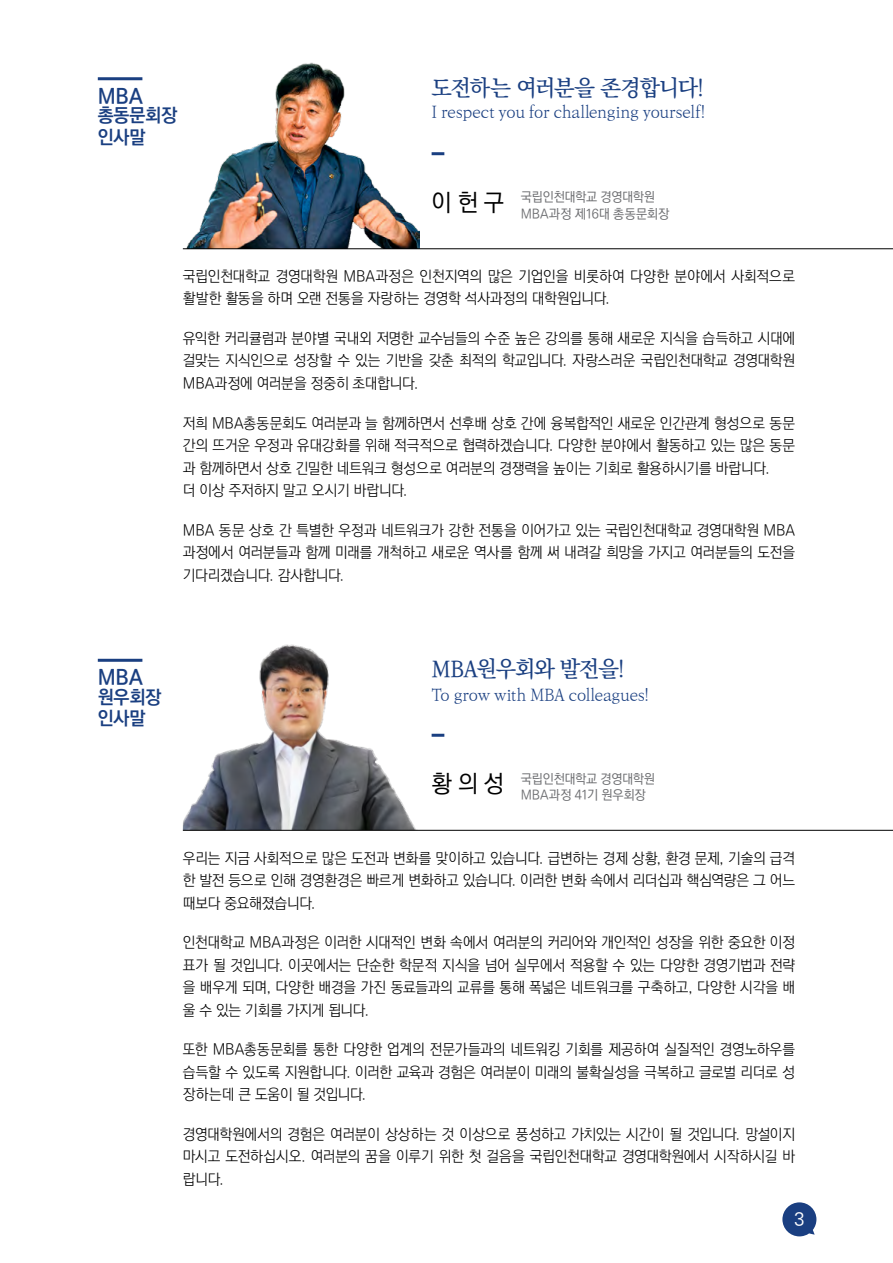
<style>
.page{position:relative;width:893px;height:1263px;background:#fff}
.page>*{position:absolute;margin:0;border:0;box-sizing:border-box;transform-origin:0 0}
.t1{font:22.5px "Ko Pub World Batang PM";letter-spacing:-.05em;color:#1a3f81}
.t2{font:21px "Ko Pub World Dotum PB";letter-spacing:-.01em;color:#1a3f81}
.t3{font:18.75px/21.9px "Ko Pub World Dotum PB";letter-spacing:-.01em;color:#1a3f81}
.t4{font:18px "Ko Pub World Dotum PM";color:#fff}
.t5{font:16.5px "Ko Pub World Batang PL";letter-spacing:-.025em;color:#1a3f81}
.t6{font:15px/22.5px "Ko Pub World Dotum PL";letter-spacing:-.01em;color:#000;text-align:justify}
.t7{font:13.2px/16.5px "Ko Pub World Dotum PM";letter-spacing:-.02em;color:#6d6e71}
.s1{font-size:24px;color:#000}
</style>
<div class="page">
<hr style="left:98px;top:77px;width:44px;height:3px;background:#1a3f81">
<hr style="left:98px;top:659px;width:44px;height:3px;background:#1a3f81">
<img style="left:186px;top:63px;width:233px;height:185px">
<img style="left:183px;top:644px;width:236px;height:186px">
<hr style="left:183px;top:248px;width:710px;height:1px;background:#000">
<hr style="left:183px;top:830px;width:710px;height:1px;background:#000">
<svg style="left:432px;top:152px;width:12px;height:3px"></svg>
<svg style="left:432px;top:734px;width:12px;height:3px"></svg>
<svg style="left:782px;top:1202px;width:34px;height:34px"></svg>
<h2 class="t2" style="left:98px;top:81px;width:46px">MBA</h2>
<p class="t3" style="left:98px;top:105px;width:81px">총동문회장 인사말</p>
<h1 class="t1" style="left:432px;top:71px;width:274px">도전하는 여러분을 존경합니다!</h1>
<p class="t5" style="left:432px;top:100px;width:275px">I respect you for challenging yourself!</p>
<p class="t7" style="left:521px;top:189px;width:150px;text-indent:-89px"><span class="s1">이 헌 구</span> 국립인천대학교 경영대학원<br>MBA과정 제16대 총동문회장</p>
<p class="t6" style="left:183px;top:265px;width:614px">국립인천대학교 경영대학원 MBA과정은 인천지역의 많은 기업인을 비롯하여 다양한 분야에서 사회적으로 활발한 활동을 하며 오랜 전통을 자랑하는 경영학 석사과정의 대학원입니다.</p>
<p class="t6" style="left:183px;top:327px;width:614px">유익한 커리큘럼과 분야별 국내외 저명한 교수님들의 수준 높은 강의를 통해 새로운 지식을 습득하고 시대에 걸맞는 지식인으로 성장할 수 있는 기반을 갖춘 최적의 학교입니다. 자랑스러운 국립인천대학교 경영대학원 MBA과정에 여러분을 정중히 초대합니다.</p>
<p class="t6" style="left:183px;top:412px;width:614px;text-align:left">저희 MBA총동문회도 여러분과 늘 함께하면서 선후배 상호 간에 융복합적인 새로운 인간관계 형성으로 동문 간의 뜨거운 우정과 유대강화를 위해 적극적으로 협력하겠습니다. 다양한 분야에서 활동하고 있는 많은 동문 과 함께하면서 상호 긴밀한 네트워크 형성으로 여러분의 경쟁력을 높이는 기회로 활용하시기를 바랍니다.<br>더 이상 주저하지 말고 오시기 바랍니다.</p>
<p class="t6" style="left:183px;top:519px;width:614px">MBA 동문 상호 간 특별한 우정과 네트워크가 강한 전통을 이어가고 있는 국립인천대학교 경영대학원 MBA 과정에서 여러분들과 함께 미래를 개척하고 새로운 역사를 함께 써 내려갈 희망을 가지고 여러분들의 도전을 기다리겠습니다. 감사합니다.</p>
<h2 class="t2" style="left:98px;top:663px;width:46px">MBA</h2>
<p class="t3" style="left:98px;top:687px;width:65px">원우회장 인사말</p>
<h1 class="t1" style="left:432px;top:652px;width:195px">MBA원우회와 발전을!</h1>
<p class="t5" style="left:432px;top:682px;width:219px">To grow with MBA colleagues!</p>
<p class="t7" style="left:521px;top:771px;width:136px;text-indent:-89px"><span class="s1">황 의 성</span> 국립인천대학교 경영대학원<br>MBA과정 41기 원우회장</p>
<p class="t6" style="left:183px;top:847px;width:614px">우리는 지금 사회적으로 많은 도전과 변화를 맞이하고 있습니다. 급변하는 경제 상황, 환경 문제, 기술의 급격 한 발전 등으로 인해 경영환경은 빠르게 변화하고 있습니다. 이러한 변화 속에서 리더십과 핵심역량은 그 어느 때보다 중요해졌습니다.</p>
<p class="t6" style="left:183px;top:931px;width:614px">인천대학교 MBA과정은 이러한 시대적인 변화 속에서 여러분의 커리어와 개인적인 성장을 위한 중요한 이정 표가 될 것입니다. 이곳에서는 단순한 학문적 지식을 넘어 실무에서 적용할 수 있는 다양한 경영기법과 전략 을 배우게 되며, 다양한 배경을 가진 동료들과의 교류를 통해 폭넓은 네트워크를 구축하고, 다양한 시각을 배 울 수 있는 기회를 가지게 됩니다.</p>
<p class="t6" style="left:183px;top:1038px;width:614px">또한 MBA총동문회를 통한 다양한 업계의 전문가들과의 네트워킹 기회를 제공하여 실질적인 경영노하우를 습득할 수 있도록 지원합니다. 이러한 교육과 경험은 여러분이 미래의 불확실성을 극복하고 글로벌 리더로 성 장하는데 큰 도움이 될 것입니다.</p>
<p class="t6" style="left:183px;top:1123px;width:614px">경영대학원에서의 경험은 여러분이 상상하는 것 이상으로 풍성하고 가치있는 시간이 될 것입니다. 망설이지 마시고 도전하십시오. 여러분의 꿈을 이루기 위한 첫 걸음을 국립인천대학교 경영대학원에서 시작하시길 바 랍니다.</p>
<p class="t4" style="left:794px;top:1207px;width:12px">3</p>
</div>
